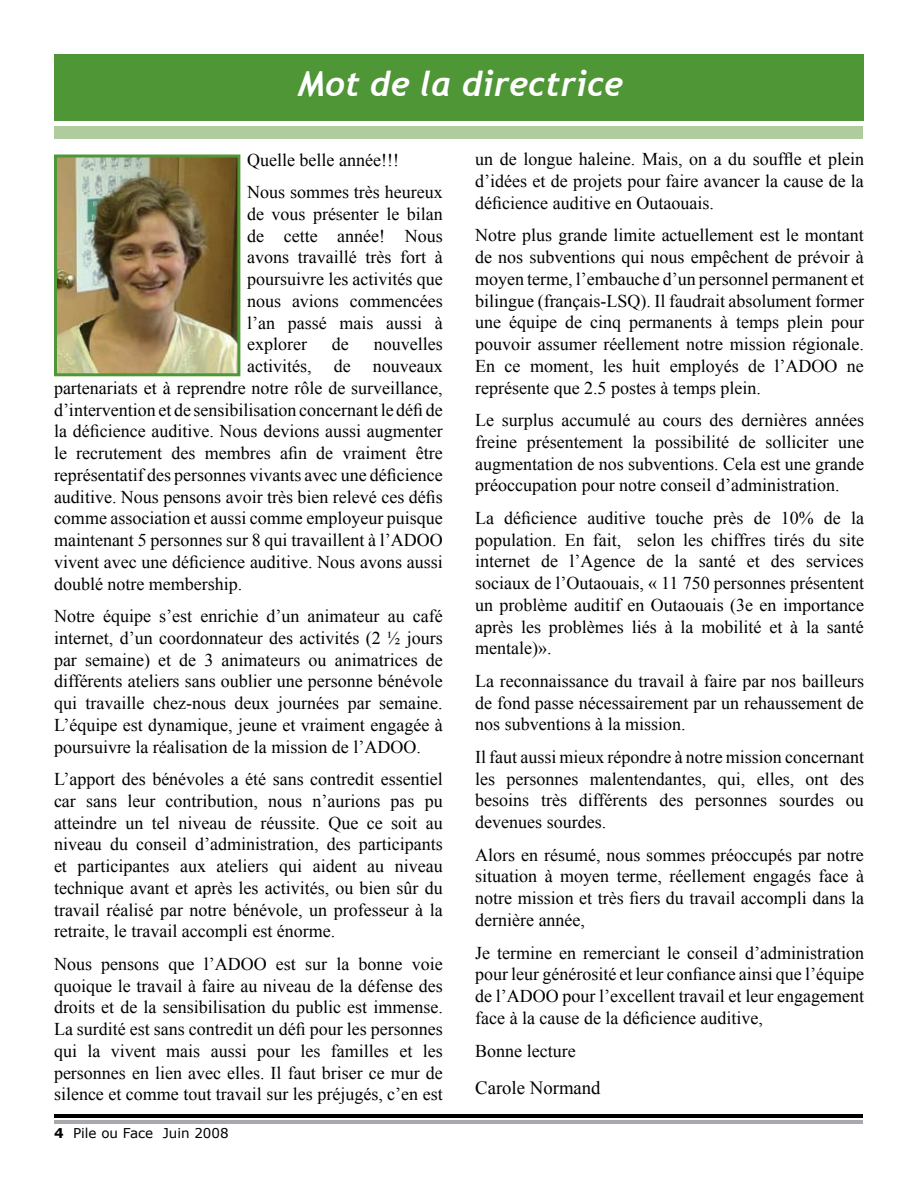
<style>
.page{position:relative;width:918px;height:1188px;background:#fff}
.page>*{position:absolute;margin:0;border:0;box-sizing:border-box;transform-origin:0 0}
.t1{font:italic 700 34.5px "Trebuchet";color:#fff}
.t2{font:18.75px "Times New Roman";color:#000}
.t3{font:18px/21.8px "Times New Roman";color:#000;text-align:justify}
.t4{font:13.5px "Verdana";color:#000}
.s1{font-weight:700}
</style>
<div class="page">
<hr style="left:55px;top:1115px;width:808px;height:3px;background:#000">
<hr style="left:55px;top:1120px;width:808px;height:3px;background:#a7a9ac">
<div style="left:56px;top:54px;width:808px;height:67px;background:#4f9636"></div>
<div style="left:55px;top:127px;width:808px;height:11px;background:#b0cc9f"></div>
<img style="left:58px;top:158px;width:178px;height:214px">
<div style="left:54px;top:154px;width:186px;height:222px;border:3px solid #4f9636"></div>
<h1 class="t1" style="left:298px;top:62px;width:327px">Mot de la directrice</h1>
<h1 class="t1" style="left:321px;top:62px;width:277px">Titre de l’article</h1>
<p class="t3" style="left:247px;top:143px;width:197px;line-height:32.5px">Quelle belle année!!!<br>Nous sommes très heureux</p>
<p class="t3" style="left:247px;top:203px;width:197px">de vous présenter le bilan de cette année! Nous avons travaillé très fort à poursuivre les activités que nous avions commencées l’an passé mais aussi à explorer</p>
<p class="t3" style="left:332px;top:333px;width:18px">de</p>
<p class="t3" style="left:374px;top:333px;width:70px">nouvelles</p>
<p class="t3" style="left:247px;top:355px;width:197px">activités, de nouveaux</p>
<p class="t3" style="left:54px;top:377px;width:390px">partenariats et à reprendre notre rôle de surveillance,</p>
<p class="t3" style="left:54px;top:398px;width:390px">d’intervention et de sensibilisation concernant le défi de</p>
<p class="t3" style="left:54px;top:420px;width:390px">la déficience auditive. Nous devions aussi augmenter</p>
<p class="t3" style="left:54px;top:442px;width:390px">le recrutement des membres afin de vraiment être</p>
<p class="t3" style="left:54px;top:464px;width:390px">représentatif des personnes vivants avec une déficience</p>
<p class="t3" style="left:54px;top:485px;width:390px">auditive. Nous pensons avoir très bien relevé ces défis</p>
<p class="t3" style="left:54px;top:507px;width:390px">comme association et aussi comme employeur puisque</p>
<p class="t3" style="left:54px;top:529px;width:390px">maintenant 5 personnes sur 8 qui travaillent à l’ADOO</p>
<p class="t3" style="left:54px;top:551px;width:390px">vivent avec une déficience auditive. Nous avons aussi</p>
<p class="t3" style="left:54px;top:572px;width:190px">doublé notre membership.</p>
<p class="t3" style="left:54px;top:605px;width:390px">Notre équipe s’est enrichie d’un animateur au café internet, d’un coordonnateur des activités (2 ½ jours par semaine) et de 3 animateurs ou animatrices de différents ateliers sans oublier une personne bénévole qui travaille chez-nous deux journées par semaine.<br>L’équipe est dynamique, jeune et vraiment engagée à poursuivre la réalisation de la mission de l’ADOO.</p>
<p class="t3" style="left:54px;top:768px;width:390px">L’apport des bénévoles a été sans contredit essentiel car sans leur contribution, nous n’aurions pas pu atteindre un tel niveau de réussite. Que ce soit au niveau du conseil d’administration, des participants et participantes aux ateliers qui aident au niveau technique avant et après les activités, ou bien sûr du travail réalisé par notre bénévole, un professeur à la retraite, le travail accompli est énorme.</p>
<p class="t3" style="left:54px;top:953px;width:390px">Nous pensons que l’ADOO est sur la bonne voie quoique le travail à faire au niveau de la défense des droits et de la sensibilisation du public est immense.<br>La surdité est sans contredit un défi pour les personnes qui la vivent mais aussi pour les familles et les personnes en lien avec elles. Il faut briser ce mur de silence et comme tout travail sur les préjugés, c’en est</p>
<p class="t4" style="left:54px;top:1125px;width:176px"><span class="s1">4</span> Pile ou Face Juin 2008</p>
<p class="t3" style="left:475px;top:148px;width:390px">un de longue haleine. Mais, on a du souffle et plein d’idées et de projets pour faire avancer la cause de la déficience auditive en Outaouais.</p>
<p class="t3" style="left:475px;top:224px;width:390px">Notre plus grande limite actuellement est le montant de nos subventions qui nous empêchent de prévoir à moyen terme, l’embauche d’un personnel permanent et bilingue (français-LSQ). Il faudrait absolument former une équipe de cinq permanents à temps plein pour pouvoir assumer réellement notre mission régionale.<br>En ce moment, les huit employés de l’ADOO ne représente que 2.5 postes à temps plein.</p>
<p class="t3" style="left:475px;top:409px;width:390px">Le surplus accumulé au cours des dernières années freine présentement la possibilité de solliciter une augmentation de nos subventions. Cela est une grande préoccupation pour notre conseil d’administration.</p>
<p class="t3" style="left:475px;top:507px;width:390px">La déficience auditive touche près de 10% de la population. En fait, selon les chiffres tirés du site internet de l’Agence de la santé et des services sociaux de l’Outaouais, « 11 750 personnes présentent un problème auditif en Outaouais (3e en importance après les problèmes liés à la mobilité et à la santé mentale)».</p>
<p class="t3" style="left:475px;top:670px;width:390px">La reconnaissance du travail à faire par nos bailleurs de fond passe nécessairement par un rehaussement de nos subventions à la mission.</p>
<p class="t3" style="left:475px;top:746px;width:390px">Il faut aussi mieux répondre à notre mission concernant les personnes malentendantes, qui, elles, ont des besoins très différents des personnes sourdes ou devenues sourdes.</p>
<p class="t3" style="left:475px;top:844px;width:390px">Alors en résumé, nous sommes préoccupés par notre situation à moyen terme, réellement engagés face à notre mission et très fiers du travail accompli dans la dernière année,</p>
<p class="t3" style="left:475px;top:941px;width:390px">Je termine en remerciant le conseil d’administration pour leur générosité et leur confiance ainsi que l’équipe de l’ADOO pour l’excellent travail et leur engagement face à la cause de la déficience auditive,</p>
<p class="t3" style="left:475px;top:1040px;width:102px">Bonne lecture</p>
<p class="t2" style="left:475px;top:1075px;width:127px">Carole Normand</p>
</div>
